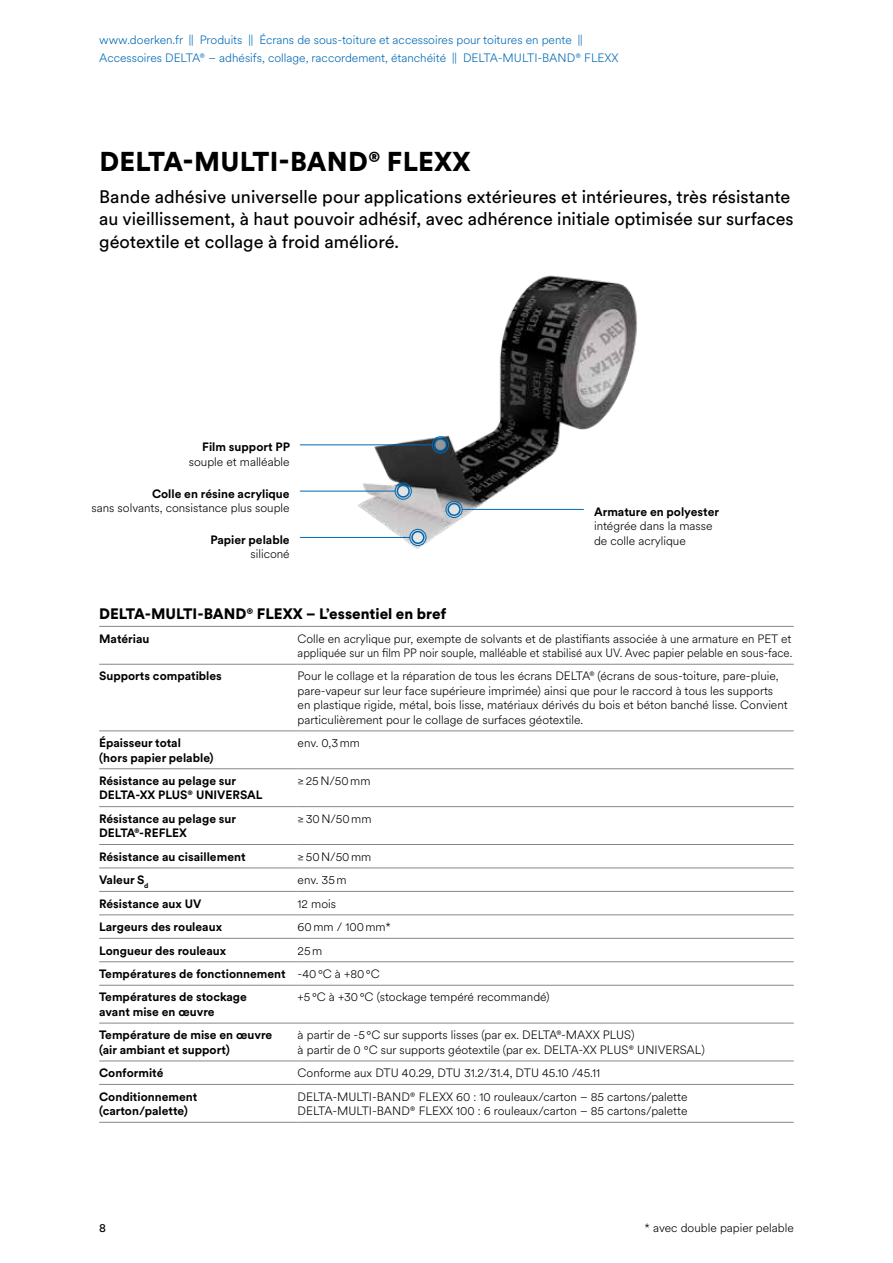
<style>
.page{position:relative;width:893px;height:1263px;background:#fff}
.page>*{position:absolute;margin:0;border:0;box-sizing:border-box;transform-origin:0 0}
.t1{font:900 27px "Circular XX";letter-spacing:.01em;color:#000}
.t2{font:18px/22.5px "Circular XX";color:#000}
.t3{font:900 15px "Circular XX";color:#000}
.t4{font:300 12px/14.4px "Circular XX";color:#000}
.t5{font:700 12px/14.4px "Circular XX";color:#000}
.t6{font:300 12px/18px "Circular XX";color:#0069b4}
.t7{font:12px "Circular XX";color:#000}
.s1{font-weight:300}
</style>
<div class="page">
<img style="left:322px;top:275px;width:315px;height:274px">
<hr style="left:99px;top:626px;width:199px;height:1px;background:#878787">
<hr style="left:298px;top:626px;width:496px;height:1px;background:#878787">
<hr style="left:99px;top:664px;width:199px;height:1px;background:#878787">
<hr style="left:298px;top:664px;width:496px;height:1px;background:#878787">
<hr style="left:99px;top:730px;width:199px;height:1px;background:#878787">
<hr style="left:298px;top:730px;width:496px;height:1px;background:#878787">
<hr style="left:99px;top:768px;width:199px;height:1px;background:#878787">
<hr style="left:298px;top:768px;width:496px;height:1px;background:#878787">
<hr style="left:99px;top:806px;width:199px;height:1px;background:#878787">
<hr style="left:298px;top:806px;width:496px;height:1px;background:#878787">
<hr style="left:99px;top:844px;width:199px;height:1px;background:#878787">
<hr style="left:298px;top:844px;width:496px;height:1px;background:#878787">
<hr style="left:99px;top:867px;width:199px;height:1px;background:#878787">
<hr style="left:298px;top:867px;width:496px;height:1px;background:#878787">
<hr style="left:99px;top:891px;width:199px;height:1px;background:#878787">
<hr style="left:298px;top:891px;width:496px;height:1px;background:#878787">
<hr style="left:99px;top:914px;width:199px;height:1px;background:#878787">
<hr style="left:298px;top:914px;width:496px;height:1px;background:#878787">
<hr style="left:99px;top:938px;width:199px;height:1px;background:#878787">
<hr style="left:298px;top:938px;width:496px;height:1px;background:#878787">
<hr style="left:99px;top:961px;width:199px;height:1px;background:#878787">
<hr style="left:298px;top:961px;width:496px;height:1px;background:#878787">
<hr style="left:99px;top:985px;width:199px;height:1px;background:#878787">
<hr style="left:298px;top:985px;width:496px;height:1px;background:#878787">
<hr style="left:99px;top:1023px;width:199px;height:1px;background:#878787">
<hr style="left:298px;top:1023px;width:496px;height:1px;background:#878787">
<hr style="left:99px;top:1060px;width:199px;height:1px;background:#878787">
<hr style="left:298px;top:1060px;width:496px;height:1px;background:#878787">
<hr style="left:99px;top:1084px;width:199px;height:1px;background:#878787">
<hr style="left:298px;top:1084px;width:496px;height:1px;background:#878787">
<hr style="left:99px;top:1122px;width:199px;height:1px;background:#878787">
<hr style="left:298px;top:1122px;width:496px;height:1px;background:#878787">
<hr style="left:300px;top:537px;width:110px;height:1px;background:#0069b4">
<div style="left:409px;top:529px;width:17px;height:17px;border:1px solid #0069b4;border-radius:50%"></div>
<div style="left:412px;top:532px;width:12px;height:11px;background:#e7e7e7;border-radius:50%"></div>
<div style="left:411px;top:531px;width:13px;height:13px;border:2px solid #0069b4;border-radius:50%"></div>
<hr style="left:300px;top:491px;width:96px;height:1px;background:#0069b4">
<div style="left:395px;top:483px;width:17px;height:17px;border:1px solid #0069b4;border-radius:50%"></div>
<div style="left:397px;top:485px;width:12px;height:12px;background:#e3e3e3;border-radius:50%"></div>
<div style="left:397px;top:484px;width:13px;height:14px;border:2px solid #0069b4;border-radius:50%"></div>
<hr style="left:300px;top:444px;width:133px;height:1px;background:#0069b4">
<div style="left:432px;top:436px;width:17px;height:17px;border:1px solid #0069b4;border-radius:50%"></div>
<div style="left:435px;top:439px;width:11px;height:12px;background:#979797;border-radius:50%"></div>
<div style="left:434px;top:438px;width:13px;height:13px;border:2px solid #0069b4;border-radius:50%"></div>
<hr style="left:462px;top:509px;width:122px;height:1px;background:#0069b4">
<div style="left:446px;top:501px;width:17px;height:17px;border:1px solid #0069b4;border-radius:50%"></div>
<div style="left:448px;top:504px;width:12px;height:11px;background:#e0e0e0;border-radius:50%"></div>
<div style="left:447px;top:503px;width:14px;height:13px;border:2px solid #0069b4;border-radius:50%"></div>
<p class="t6" style="left:99px;top:31px;width:521px">www.doerken.fr || Produits || Écrans de sous-toiture et accessoires pour toitures en pente ||<br>Accessoires DELTA® – adhésifs, collage, raccordement, étanchéité || DELTA-MULTI-BAND® FLEXX</p>
<h1 class="t1" style="left:99px;top:143px;width:372px">DELTA-MULTI-BAND® FLEXX</h1>
<h2 class="t2" style="left:99px;top:184px;width:696px">Bande adhésive universelle pour applications extérieures et intérieures, très résistante au vieillissement, à haut pouvoir adhésif, avec adhérence initiale optimisée sur surfaces géotextile et collage à froid amélioré.</h2>
<p class="t5" style="left:202px;top:439px;width:89px">Film support PP</p>
<p class="t4" style="left:189px;top:454px;width:102px">souple et malléable</p>
<p class="t5" style="left:152px;top:486px;width:139px">Colle en résine acrylique</p>
<p class="t4" style="left:92px;top:500px;width:200px">sans solvants, consistance plus souple</p>
<p class="t5" style="left:210px;top:532px;width:81px">Papier pelable</p>
<p class="t4" style="left:250px;top:546px;width:41px">siliconé</p>
<p class="t5" style="left:594px;top:504px;width:127px">Armature en polyester</p>
<p class="t4" style="left:594px;top:518px;width:120px">intégrée dans la masse de colle acrylique</p>
<p class="t3" style="left:99px;top:603px;width:349px">DELTA-MULTI-BAND® FLEXX – L’essentiel en bref</p>
<p class="t5" style="left:99px;top:631px;width:52px">Matériau</p>
<p class="t4" style="left:298px;top:631px;width:496px">Colle en acrylique pur, exempte de solvants et de plastifiants associée à une armature en PET et appliquée sur un film PP noir souple, malléable et stabilisé aux UV. Avec papier pelable en sous-face.</p>
<p class="t5" style="left:99px;top:668px;width:124px">Supports compatibles</p>
<p class="t4" style="left:298px;top:668px;width:492px">Pour le collage et la réparation de tous les écrans DELTA® (écrans de sous-toiture, pare-pluie, pare-vapeur sur leur face supérieure imprimée) ainsi que pour le raccord à tous les supports en plastique rigide, métal, bois lisse, matériaux dérivés du bois et béton banché lisse. Convient particulièrement pour le collage de surfaces géotextile.</p>
<p class="t5" style="left:99px;top:735px;width:116px">Épaisseur total<br>(hors papier pelable)</p>
<p class="t4" style="left:298px;top:735px;width:64px">env. 0,3mm</p>
<p class="t5" style="left:99px;top:773px;width:165px">Résistance au pelage sur<br>DELTA-XX PLUS® UNIVERSAL</p>
<p class="t4" style="left:298px;top:773px;width:74px">≥25N/50mm</p>
<p class="t5" style="left:99px;top:811px;width:138px">Résistance au pelage sur<br>DELTA®-REFLEX</p>
<p class="t4" style="left:298px;top:811px;width:75px">≥30N/50mm</p>
<p class="t5" style="left:99px;top:849px;width:148px">Résistance au cisaillement</p>
<p class="t4" style="left:298px;top:849px;width:75px">≥50N/50mm</p>
<p class="t5" style="left:99px;top:872px;width:51px">Valeur S<sub>d</sub></p>
<p class="t4" style="left:298px;top:872px;width:51px">env. 35m</p>
<p class="t5" style="left:99px;top:896px;width:104px">Résistance aux UV</p>
<p class="t4" style="left:298px;top:896px;width:40px">12 mois</p>
<p class="t5" style="left:99px;top:919px;width:124px">Largeurs des rouleaux</p>
<p class="t4" style="left:298px;top:919px;width:95px">60mm / 100mm*</p>
<p class="t5" style="left:99px;top:943px;width:128px">Longueur des rouleaux</p>
<p class="t5" style="left:99px;top:938px;width:282px;line-height:23.4px;text-indent:198px"><span class="s1">25m<br></span>Températures de fonctionnement <span class="s1">-40°C à +80°C<br></span>Températures de stockage</p>
<p class="t5" style="left:99px;top:1004px;width:117px">avant mise en œuvre</p>
<p class="t4" style="left:298px;top:989px;width:253px">+5°C à +30°C (stockage tempéré recommandé)</p>
<p class="t5" style="left:99px;top:1027px;width:175px">Température de mise en œuvre (air ambiant et support)</p>
<p class="t4" style="left:298px;top:1027px;width:409px">à partir de -5°C sur supports lisses (par ex. DELTA®-MAXX PLUS)<br>à partir de 0 °C sur supports géotextile (par ex. DELTA-XX PLUS® UNIVERSAL)</p>
<p class="t5" style="left:99px;top:1065px;width:66px">Conformité</p>
<p class="t4" style="left:298px;top:1065px;width:304px">Conforme aux DTU 40.29, DTU 31.2/31.4, DTU 45.10 /45.11</p>
<p class="t5" style="left:99px;top:1089px;width:100px">Conditionnement (carton/palette)</p>
<p class="t4" style="left:298px;top:1089px;width:391px">DELTA-MULTI-BAND® FLEXX 60 : 10 rouleaux/carton – 85 cartons/palette<br>DELTA-MULTI-BAND® FLEXX 100 : 6 rouleaux/carton – 85 cartons/palette</p>
<p class="t7" style="left:99px;top:1219px;width:8px">8</p>
<p class="t4" style="left:645px;top:1220px;width:151px">* avec double papier pelable</p>
</div>
